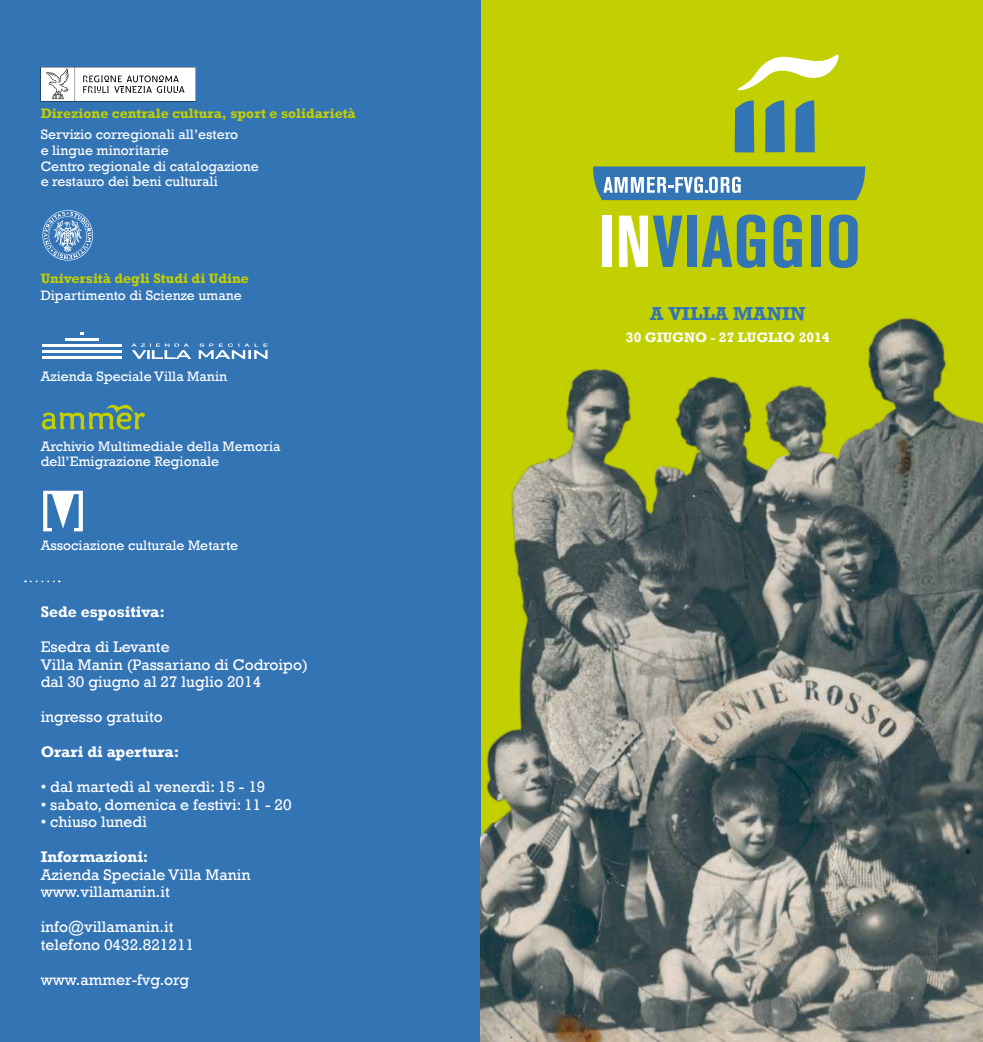
<style>
.page{position:relative;width:983px;height:1042px;background:#fff}
.page>*{position:absolute;margin:0;border:0;box-sizing:border-box;transform-origin:0 0}
.t1{font:700 19.25px "Rockwell";color:#3374b5}
.t2{font:15.75px/17.5px "Rockwell";color:#fff}
.t3{font:700 15.75px "Rockwell";color:#fff}
.t4{font:14px/15.8px "Rockwell";color:#fff}
.t5{font:700 14px "Rockwell";color:#c2cf00}
.t6{font:700 14px "Rockwell";color:#fff}
</style>
<div class="page">
<div style="left:481px;top:0;width:501px;height:1042px;background:#c2cf00"></div>
<div style="left:0;top:0;width:481px;height:1042px;background:#3374b5"></div>
<svg style="left:41px;top:67px;width:154px;height:34px;background:#e2e2e2"></svg>
<svg style="left:43px;top:491px;width:40px;height:40px"></svg>
<svg style="left:42px;top:404px;width:103px;height:26px"></svg>
<svg style="left:42px;top:210px;width:51px;height:51px"></svg>
<svg style="left:25px;top:580px;width:35px;height:2px"></svg>
<div style="left:602px;top:216px;width:10px;height:51px;background:#fff"></div>
<svg style="left:618px;top:216px;width:64px;height:51px"></svg>
<div style="left:687px;top:216px;width:9px;height:51px;background:#3374b5"></div>
<svg style="left:701px;top:214px;width:63px;height:54px"></svg>
<svg style="left:773px;top:214px;width:28px;height:54px"></svg>
<div style="left:810px;top:216px;width:10px;height:51px;background:#3374b5"></div>
<svg style="left:829px;top:214px;width:28px;height:54px"></svg>
<svg style="left:795px;top:100px;width:19px;height:52px"></svg>
<svg style="left:765px;top:100px;width:19px;height:52px"></svg>
<svg style="left:734px;top:100px;width:20px;height:52px"></svg>
<svg style="left:737px;top:54px;width:102px;height:37px"></svg>
<svg style="left:593px;top:166px;width:273px;height:34px;background:#5188b7"></svg>
<img style="left:481px;top:318px;width:501px;height:724px">
<hr style="left:42px;top:344px;width:79px;height:3px;background:#fff">
<hr style="left:65px;top:338px;width:33px;height:3px;background:#fff">
<hr style="left:42px;top:350px;width:79px;height:3px;background:#fff">
<hr style="left:42px;top:356px;width:79px;height:3px;background:#fff">
<svg style="left:131px;top:343px;width:136px;height:16px"></svg>
<p class="t5" style="left:41px;top:105px;width:316px">Direzione centrale cultura, sport e solidarietà</p>
<p class="t4" style="left:41px;top:127px;width:220px">Servizio corregionali all’estero<br>e lingue minoritarie<br>Centro regionale di catalogazione e restauro dei beni culturali</p>
<p class="t5" style="left:41px;top:269px;width:210px">Università degli Studi di Udine</p>
<p class="t4" style="left:41px;top:288px;width:203px">Dipartimento di Scienze umane</p>
<p class="t4" style="left:41px;top:368px;width:188px">Azienda Speciale Villa Manin</p>
<p class="t4" style="left:41px;top:438px;width:241px">Archivio Multimediale della Memoria dell’Emigrazione Regionale</p>
<p class="t4" style="left:41px;top:538px;width:199px">Associazione culturale Metarte</p>
<p class="t3" style="left:41px;top:602px;width:126px">Sede espositiva:</p>
<p class="t2" style="left:41px;top:638px;width:269px">Esedra di Levante<br>Villa Manin (Passariano di Codroipo) dal 30 giugno al 27 luglio 2014</p>
<p class="t2" style="left:41px;top:708px;width:124px">ingresso gratuito</p>
<p class="t3" style="left:41px;top:742px;width:140px">Orari di apertura:</p>
<p class="t2" style="left:41px;top:778px;width:226px">• dal martedì al venerdì: 15 - 19</p>
<p class="t2" style="left:41px;top:796px;width:252px">• sabato, domenica e festivi: 11 - 20</p>
<p class="t2" style="left:41px;top:813px;width:108px">• chiuso lunedì</p>
<p class="t3" style="left:41px;top:847px;width:109px">Informazioni:</p>
<p class="t2" style="left:41px;top:866px;width:211px">Azienda Speciale Villa Manin www.villamanin.it</p>
<p class="t2" style="left:41px;top:918px;width:155px">info@villamanin.it telefono 0432.821211</p>
<p class="t2" style="left:41px;top:971px;width:150px">www.ammer-fvg.org</p>
<p class="t1" style="left:650px;top:301px;width:157px">A VILLA MANIN</p>
<p class="t6" style="left:625px;top:329px;width:205px">30 GIUGNO - 27 LUGLIO 2014</p>
</div>
